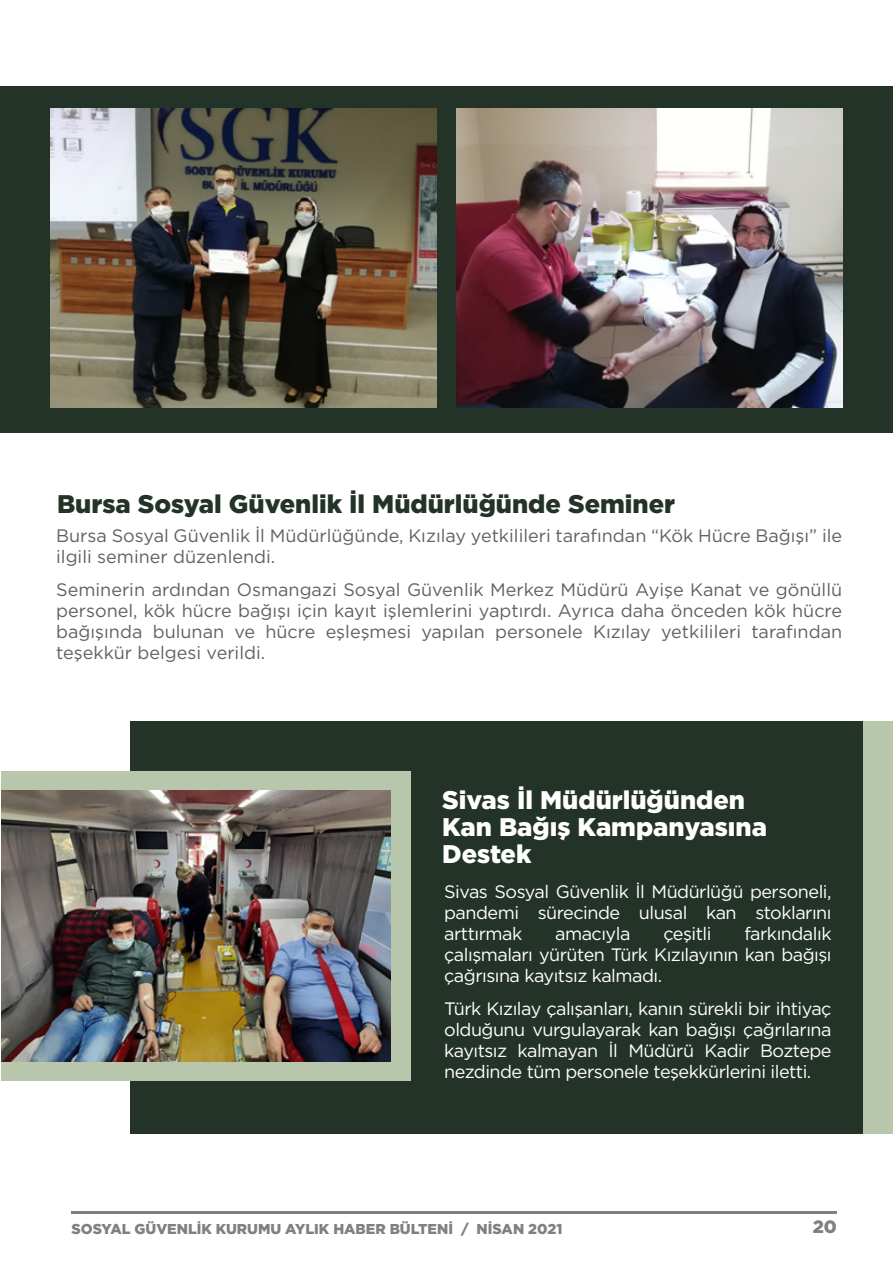
<style>
.page{position:relative;width:893px;height:1263px;background:#fff}
.page>*{position:absolute;margin:0;border:0;box-sizing:border-box;transform-origin:0 0}
.t1{font:900 25.5px/27px "Gotham";color:#fff}
.t2{font:900 25.5px "Gotham";color:#233328}
.t3{font:18px/21px "Gotham";color:#616160}
.t4{font:18px/21px "Gotham";letter-spacing:-.03em;color:#fff;text-align:justify}
.t5{font:900 17.85px "Gotham";color:#808080}
.t6{font:900 14.25px "Gotham";color:#808080}
</style>
<div class="page">
<hr style="left:72px;top:1211px;width:765px;height:3px;background:#808080">
<div style="left:131px;top:720px;width:762px;height:413px;background:#233328"></div>
<div style="left:864px;top:720px;width:29px;height:413px;background:#b8c6ab"></div>
<div style="left:0;top:86px;width:893px;height:347px;background:#233328"></div>
<div style="left:1px;top:771px;width:410px;height:310px;background:#b8c6ab"></div>
<img style="left:1px;top:790px;width:389px;height:271px">
<img style="left:51px;top:109px;width:386px;height:298px">
<img style="left:456px;top:109px;width:386px;height:298px">
<h1 class="t2" style="left:57px;top:486px;width:620px">Bursa Sosyal Güvenlik İl Müdürlüğünde Seminer</h1>
<p class="t3" style="left:56px;top:525px;width:787px">Bursa Sosyal Güvenlik İl Müdürlüğünde, Kızılay yetkilileri tarafından “Kök Hücre Bağışı” ile ilgili seminer düzenlendi.</p>
<p class="t3" style="left:56px;top:579px;width:787px;text-align:justify">Seminerin ardından Osmangazi Sosyal Güvenlik Merkez Müdürü Ayişe Kanat ve gönüllü personel, kök hücre bağışı için kayıt işlemlerini yaptırdı. Ayrıca daha önceden kök hücre bağışında bulunan ve hücre eşleşmesi yapılan personele Kızılay yetkilileri tarafından teşekkür belgesi verildi.</p>
<h1 class="t1" style="left:442px;top:786px;width:326px">Sivas İl Müdürlüğünden<br>Kan Bağış Kampanyasına<br>Destek</h1>
<p class="t4" style="left:444px;top:881px;width:389px">Sivas Sosyal Güvenlik İl Müdürlüğü personeli, pandemi sürecinde ulusal kan stoklarını arttırmak</p>
<p class="t4" style="left:444px;top:923px;width:389px;text-indent:300px">farkındalık çalışmaları yürüten Türk Kızılayının kan bağışı çağrısına kayıtsız kalmadı.</p>
<p class="t4" style="left:444px;top:998px;width:389px">Türk Kızılay çalışanları, kanın sürekli bir ihtiyaç olduğunu vurgulayarak kan bağışı çağrılarına kayıtsız kalmayan İl Müdürü Kadir Boztepe nezdinde tüm personele teşekkürlerini iletti.</p>
<p class="t4" style="left:555px;top:923px;width:77px">amacıyla</p>
<p class="t4" style="left:663px;top:923px;width:50px">çeşitli</p>
<p class="t6" style="left:72px;top:1219px;width:492px">SOSYAL GÜVENLİK KURUMU AYLIK HABER BÜLTENİ / NİSAN 2021</p>
<p class="t5" style="left:813px;top:1214px;width:26px">20</p>
</div>
